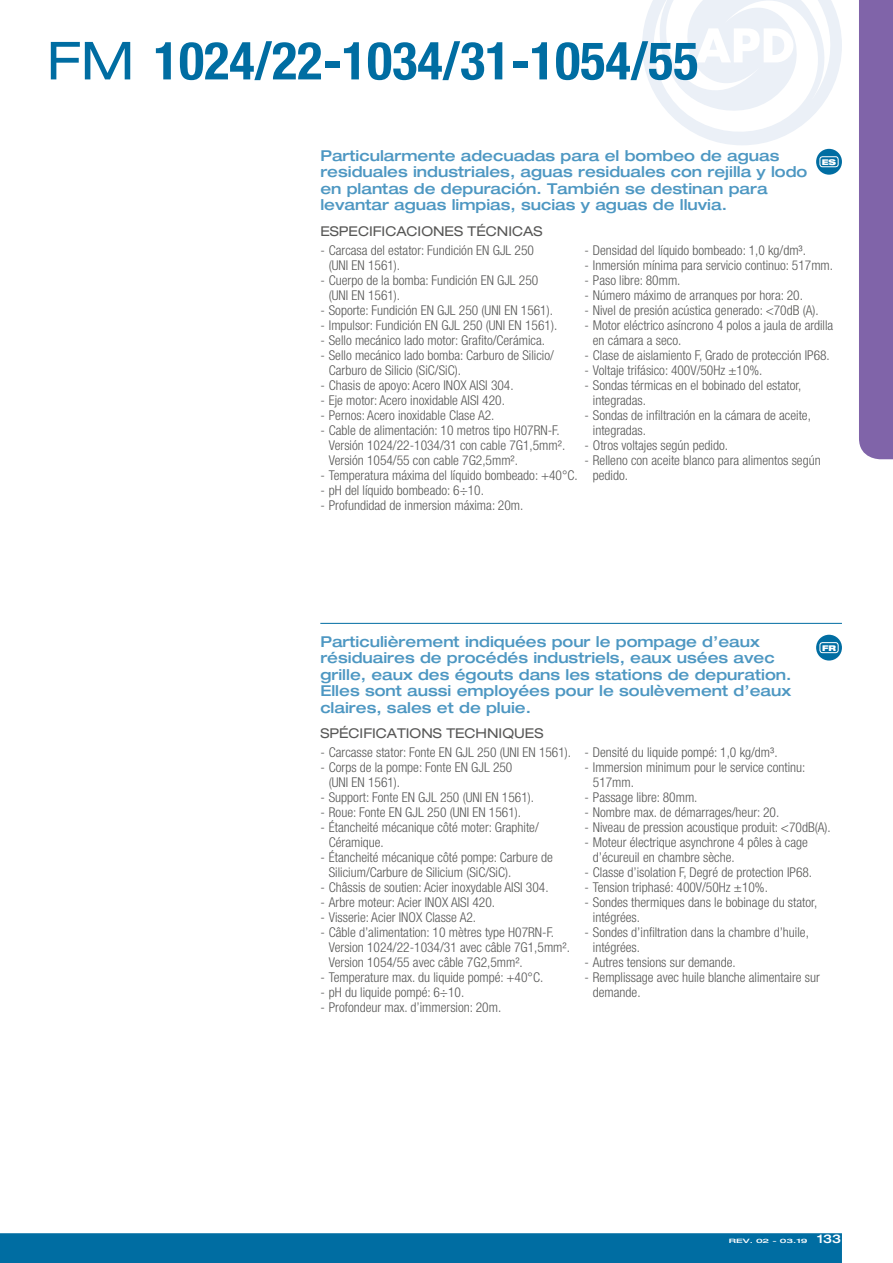
<style>
.page{position:relative;width:893px;height:1263px;background:#fff}
.page>*{position:absolute;margin:0;border:0;box-sizing:border-box;transform-origin:0 0}
.t1{font:700 condensed 52.5px "Helvetica Neue";color:#006da2}
.t2{font:500 expanded 15px/16.5px "Helvetica Neue";color:#4d97c2}
.t3{font:300 condensed 13.5px/15px "Helvetica Neue";color:#575756}
.t4{font:expanded 13.5px "Helvetica Neue";color:#575756}
.t5{font:900 expanded 7.95px "Helvetica Neue";color:#fff}
.t6{font:500 expanded 6px "Helvetica Neue";color:#fff;scale:1.5 1}
.s1{font-weight:400;font-stretch:expanded}
.s2{font-size:12px}
</style>
<div class="page">
<div style="left:859px;top:0;width:34px;height:459px;background:#8064a9"></div>
<div style="left:0;top:1233px;width:842px;height:30px;background:#006da2"></div>
<svg style="left:642px;top:0;width:200px;height:145px"></svg>
<hr style="left:320px;top:623px;width:522px;height:1px;background:#006da2">
<div style="left:816px;top:635px;width:26px;height:25px;background:#006da2;border-radius:50%"></div>
<div style="left:819px;top:642px;width:19px;height:11px;border:1px solid #fff;border-radius:3px"></div>
<div style="left:816px;top:149px;width:26px;height:26px;background:#006da2;border-radius:50%"></div>
<div style="left:819px;top:156px;width:19px;height:11px;border:1px solid #fff;border-radius:3px"></div>
<h1 class="t1" style="left:47px;top:29px;width:653px"><span class="s1">FM</span> 1024/22-1034/31-1054/55</h1>
<p class="t2" style="left:320px;top:147px;width:489px">Particularmente adecuadas para el bombeo de aguas residuales industriales, aguas residuales con rejilla y lodo en plantas de depuración. También se destinan para levantar aguas limpias, sucias y aguas de lluvia.</p>
<p class="t4" style="left:320px;top:223px;width:224px">ESPECIFICACIONES TÉCNICAS</p>
<p class="t5" style="left:822px;top:157px;width:16px">ES</p>
<p class="t3" style="left:329px;top:243px;width:207px;text-indent:-9px">- Carcasa del estator: Fundición EN GJL 250 (UNI EN 1561).</p>
<p class="t3" style="left:329px;top:273px;width:211px;text-indent:-9px">- Cuerpo de la bomba: Fundición EN GJL 250 (UNI EN 1561).</p>
<p class="t3" style="left:320px;top:303px;width:234px">- Soporte: Fundición EN GJL 250 (UNI EN 1561).</p>
<p class="t3" style="left:320px;top:318px;width:238px">- Impulsor: Fundición EN GJL 250 (UNI EN 1561).</p>
<p class="t3" style="left:320px;top:333px;width:226px">- Sello mecánico lado motor: Grafito/Cerámica.</p>
<p class="t3" style="left:329px;top:348px;width:227px;text-indent:-9px">- Sello mecánico lado bomba: Carburo de Silicio/<br>Carburo de Silicio (SiC/SiC).</p>
<p class="t3" style="left:320px;top:378px;width:195px">- Chasis de apoyo: Acero INOX AISI 304.</p>
<p class="t3" style="left:320px;top:393px;width:186px">- Eje motor: Acero inoxidable AISI 420.</p>
<p class="t3" style="left:320px;top:408px;width:176px">- Pernos: Acero inoxidable Clase A2.</p>
<p class="t3" style="left:329px;top:423px;width:238px;text-indent:-9px">- Cable de alimentación: 10 metros tipo H07RN-F.<br>Versión 1024/22-1034/31 con cable 7G1,5mm².<br>Versión 1054/55 con cable 7G2,5mm².</p>
<p class="t3" style="left:320px;top:468px;width:259px">- Temperatura máxima del líquido bombeado: +40°C.</p>
<p class="t3" style="left:320px;top:483px;width:165px">- pH del líquido bombeado: 6÷10.</p>
<p class="t3" style="left:320px;top:498px;width:205px">- Profundidad de inmersion máxima: 20m.</p>
<p class="t3" style="left:584px;top:243px;width:223px">- Densidad del líquido bombeado: 1,0 kg/dm³.</p>
<p class="t3" style="left:584px;top:258px;width:250px">- Inmersión mínima para servicio continuo: 517mm.</p>
<p class="t3" style="left:584px;top:273px;width:98px">- Paso libre: 80mm.</p>
<p class="t3" style="left:584px;top:288px;width:220px">- Número máximo de arranques por hora: 20.</p>
<p class="t3" style="left:584px;top:303px;width:236px">- Nivel de presión acústica generado: &lt;70dB (A).</p>
<p class="t3" style="left:593px;top:318px;width:242px;text-indent:-9px">- Motor eléctrico asíncrono 4 polos a jaula de ardilla en cámara a seco.</p>
<p class="t3" style="left:584px;top:348px;width:247px">- Clase de aislamiento F, Grado de protección IP68.</p>
<p class="t3" style="left:584px;top:363px;width:180px">- Voltaje trifásico: 400V/50Hz ±10%.</p>
<p class="t3" style="left:593px;top:378px;width:210px;text-indent:-9px">- Sondas térmicas en el bobinado del estator, integradas.</p>
<p class="t3" style="left:593px;top:408px;width:220px;text-indent:-9px">- Sondas de infiltración en la cámara de aceite, integradas.</p>
<p class="t3" style="left:584px;top:438px;width:145px">- Otros voltajes según pedido.</p>
<p class="t3" style="left:593px;top:453px;width:229px;text-indent:-9px">- Relleno con aceite blanco para alimentos según pedido.</p>
<p class="t2" style="left:320px;top:633px;width:473px">Particulièrement indiquées pour le pompage d’eaux résiduaires de procédés industriels, eaux usées avec grille, eaux des égouts dans les stations de depuration.<br>Elles sont aussi employées pour le soulèvement d’eaux claires, sales et de pluie.</p>
<p class="t4" style="left:320px;top:725px;width:225px">SPÉCIFICATIONS TECHNIQUES</p>
<p class="t5" style="left:822px;top:643px;width:16px">FR</p>
<p class="t3" style="left:320px;top:745px;width:252px">- Carcasse stator: Fonte EN GJL 250 (UNI EN 1561).</p>
<p class="t3" style="left:329px;top:760px;width:185px;text-indent:-9px">- Corps de la pompe: Fonte EN GJL 250 (UNI EN 1561).</p>
<p class="t3" style="left:320px;top:790px;width:215px">- Support: Fonte EN GJL 250 (UNI EN 1561).</p>
<p class="t3" style="left:320px;top:805px;width:202px">- Roue: Fonte EN GJL 250 (UNI EN 1561).</p>
<p class="t3" style="left:329px;top:820px;width:211px;text-indent:-9px">- Étancheité mécanique côté moter: Graphite/<br>Céramique.</p>
<p class="t3" style="left:329px;top:850px;width:225px;text-indent:-9px">- Étancheité mécanique côté pompe: Carbure de<br>Silicium/Carbure de Silicium (SiC/SiC).</p>
<p class="t3" style="left:320px;top:880px;width:230px">- Châssis de soutien: Acier inoxydable AISI 304.</p>
<p class="t3" style="left:320px;top:895px;width:176px">- Arbre moteur: Acier INOX AISI 420.</p>
<p class="t3" style="left:320px;top:910px;width:157px">- Visserie: Acier INOX Classe A2.</p>
<p class="t3" style="left:329px;top:925px;width:243px;text-indent:-9px">- Câble d’alimentation: 10 mètres type H07RN-F.<br>Version 1024/22-1034/31 avec câble 7G1,5mm².<br>Version 1054/55 avec câble 7G2,5mm².</p>
<p class="t3" style="left:320px;top:970px;width:224px">- Temperature max. du liquide pompé: +40°C.</p>
<p class="t3" style="left:320px;top:985px;width:145px">- pH du liquide pompé: 6÷10.</p>
<p class="t3" style="left:320px;top:1000px;width:182px">- Profondeur max. d’immersion: 20m.</p>
<p class="t3" style="left:584px;top:745px;width:195px">- Densité du liquide pompé: 1,0 kg/dm³.</p>
<p class="t3" style="left:593px;top:760px;width:214px;text-indent:-9px">- Immersion minimum pour le service continu:<br>517mm.</p>
<p class="t3" style="left:584px;top:790px;width:115px">- Passage libre: 80mm.</p>
<p class="t3" style="left:584px;top:805px;width:196px">- Nombre max. de démarrages/heur: 20.</p>
<p class="t3" style="left:584px;top:820px;width:248px">- Niveau de pression acoustique produit: &lt;70dB(A).</p>
<p class="t3" style="left:593px;top:834px;width:217px;text-indent:-9px">- Moteur électrique asynchrone 4 pôles à cage d’écureuil en chambre sèche.</p>
<p class="t3" style="left:584px;top:864px;width:229px">- Classe d’isolation F, Degré de protection IP68.</p>
<p class="t3" style="left:584px;top:879px;width:185px">- Tension triphasé: 400V/50Hz ±10%.</p>
<p class="t3" style="left:593px;top:894px;width:226px;text-indent:-9px">- Sondes thermiques dans le bobinage du stator, intégrées.</p>
<p class="t3" style="left:593px;top:924px;width:218px;text-indent:-9px">- Sondes d’infiltration dans la chambre d’huile, intégrées.</p>
<p class="t3" style="left:584px;top:954px;width:153px">- Autres tensions sur demande.</p>
<p class="t3" style="left:593px;top:969px;width:228px;text-indent:-9px">- Remplissage avec huile blanche alimentaire sur demande.</p>
<p class="t6" style="left:729px;top:1237px;width:76px">REV. 02 - 03.19 <span class="s2">133</span></p>
</div>
